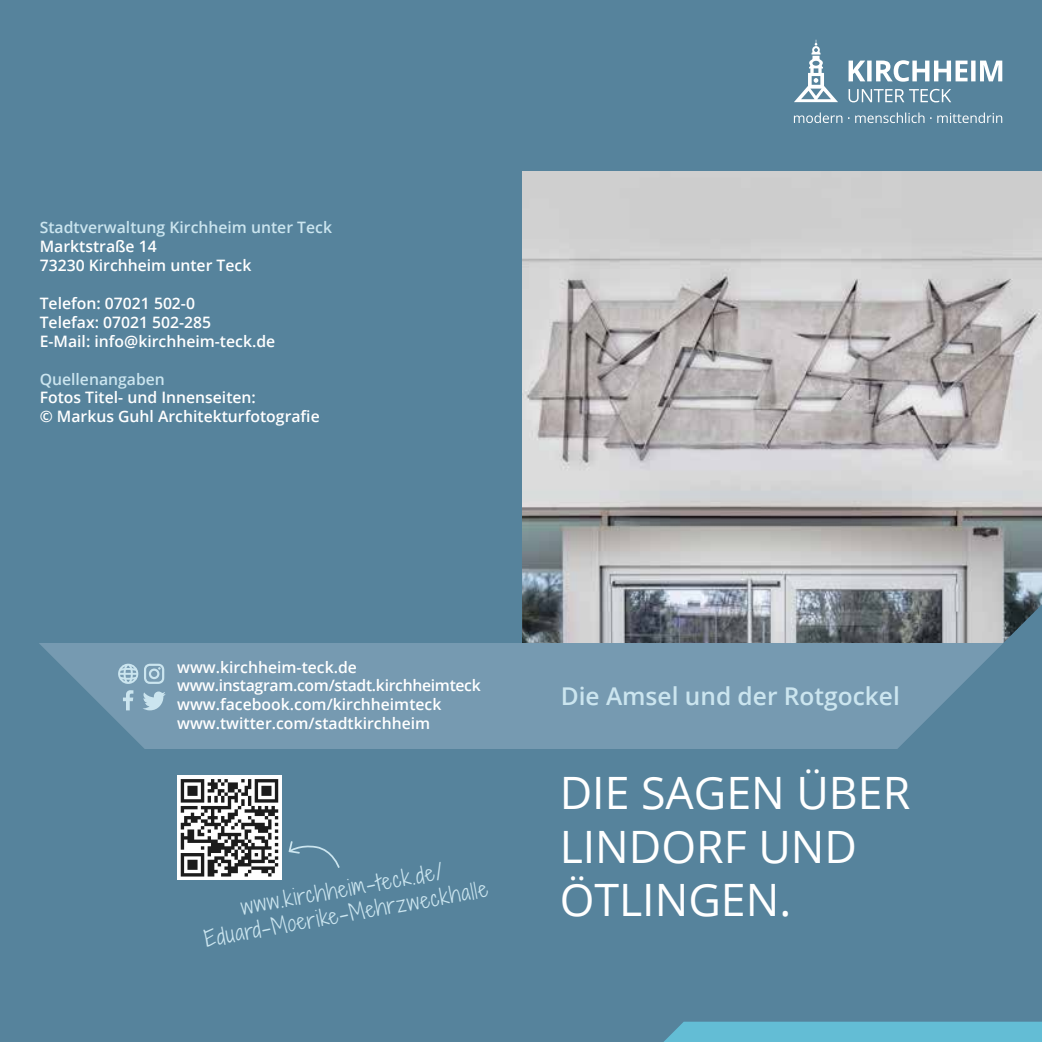
<style>
.page{position:relative;width:1042px;height:1042px;background:#fff}
.page>*{position:absolute;margin:0;border:0;box-sizing:border-box;transform-origin:0 0}
.t1{font:44.62px/53.6px "Open Sans";color:#fff}
.t2{font:600 24.5px "Open Sans";color:#cbe5ef}
.t3{font:21px/25.2px "Shadows Into Light Two";color:#cbe5ef;text-align:center}
.t4{font:600 15.75px/18.9px "Open Sans";color:#fff}
.t5{font:600 15.75px "Open Sans";color:#cbe5ef}
</style>
<div class="page">
<img style="left:521px;top:171px;width:521px;height:472px">
<div style="left:521px;top:0;width:521px;height:171px;background:#56839c"></div>
<div style="left:0;top:0;width:521px;height:664px;background:#56839c"></div>
<div style="left:0;top:643px;width:521px;height:399px;background:#56839c"></div>
<div style="left:521px;top:643px;width:521px;height:399px;background:#56839c"></div>
<svg style="left:664px;top:1021px;width:378px;height:21px;background:#62b9d1"></svg>
<svg style="left:794px;top:112px;width:208px;height:11px"></svg>
<svg style="left:794px;top:43px;width:44px;height:59px"></svg>
<svg style="left:848px;top:60px;width:154px;height:22px"></svg>
<svg style="left:848px;top:89px;width:103px;height:13px"></svg>
<svg style="left:288px;top:841px;width:52px;height:27px"></svg>
<div style="left:0;top:643px;width:1042px;height:105px;background:#769ab1"></div>
<svg style="left:883px;top:604px;width:159px;height:145px"></svg>
<svg style="left:0;top:643px;width:166px;height:106px"></svg>
<svg style="left:177px;top:776px;width:105px;height:104px;background:#f6f6f6"></svg>
<svg style="left:181px;top:779px;width:97px;height:97px;background:#8c8c8c"></svg>
<p class="t5" style="left:40px;top:217px;width:294px">Stadtverwaltung Kirchheim unter Teck</p>
<p class="t4" style="left:40px;top:237px;width:213px">Marktstraße 14<br>73230 Kirchheim unter Teck</p>
<p class="t4" style="left:40px;top:293px;width:237px">Telefon: 07021 502-0<br>Telefax: 07021 502-285<br>E-Mail: info@kirchheim-teck.de</p>
<p class="t5" style="left:40px;top:368px;width:127px">Quellenangaben</p>
<p class="t4" style="left:40px;top:388px;width:282px">Fotos Titel- und Innenseiten:<br>© Markus Guhl Architekturfotografie</p>
<p class="t4" style="left:177px;top:657px;width:305px">www.kirchheim-teck.de www.instagram.com/stadt.kirchheimteck www.facebook.com/kirchheimteck www.twitter.com/stadtkirchheim</p>
<h3 class="t3" style="left:198px;top:901px;width:289px;rotate:-10deg">www.kirchheim-teck.de/<br>Eduard-Moerike-Mehrzweckhalle</h3>
<h2 class="t2" style="left:561px;top:680px;width:341px">Die Amsel und der Rotgockel</h2>
<h1 class="t1" style="left:560px;top:765px;width:352px">DIE SAGEN ÜBER<br>LINDORF UND<br>ÖTLINGEN.</h1>
</div>
